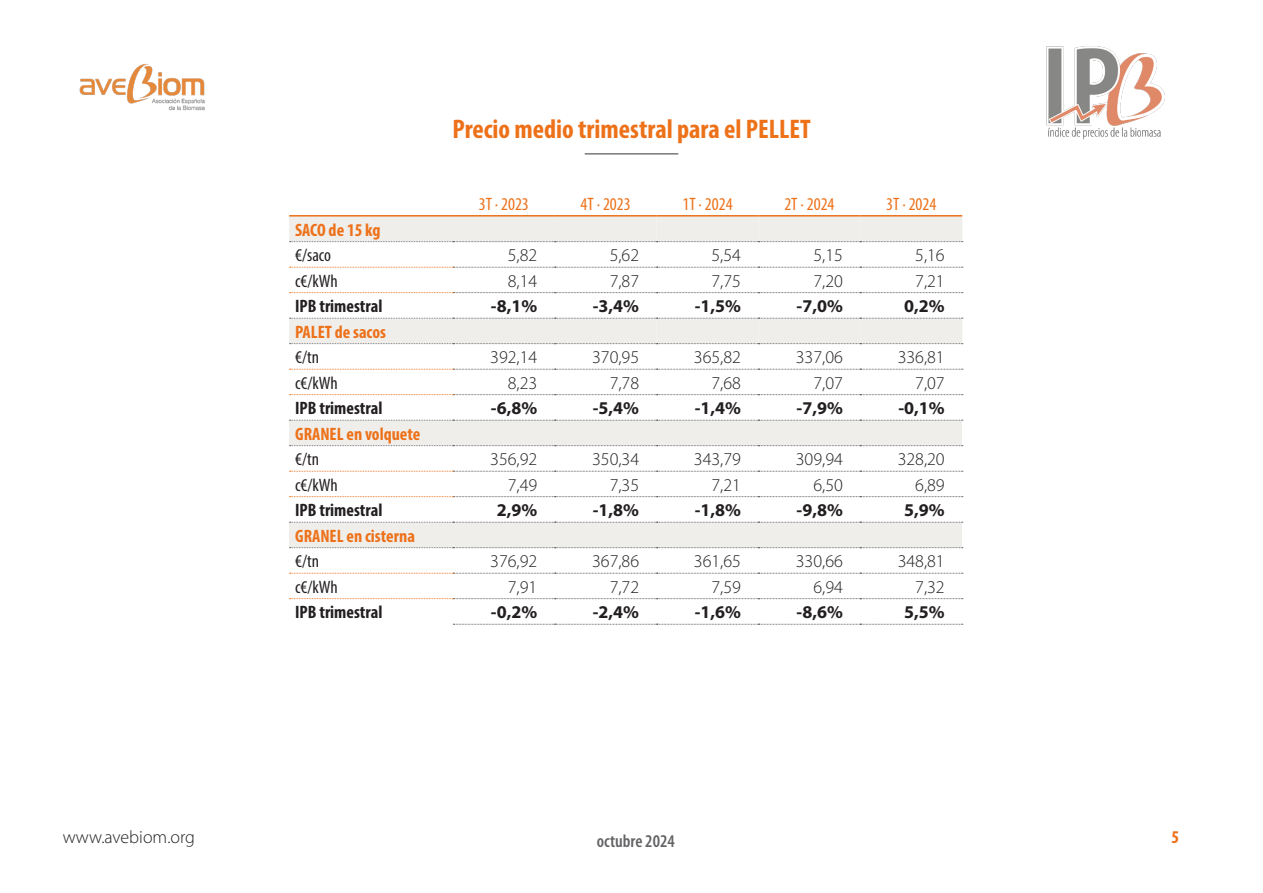
<style>
.page{position:relative;width:1263px;height:893px;background:#fff}
.page>*{position:absolute;margin:0;border:0;box-sizing:border-box;transform-origin:0 0}
.t1{font:700 condensed 27px "Myriad Pro";color:#ed7119}
.t2{font:300 18px "Myriad Pro";color:#231f20}
.t3{font:700 18px "Myriad Pro";color:#231f20}
.t4{font:700 condensed 18px "Myriad Pro";color:#ed7119}
.t5{font:700 condensed 18px "Myriad Pro";color:#231f20}
.t6{font:condensed 18px "Myriad Pro";color:#231f20}
.t7{font:condensed 18px "Myriad Pro";color:#ed7119}
.t8{font:600 condensed 18px "Myriad Pro";color:#636366}
</style>
<div class="page">
<img style="left:79px;top:64px;width:126px;height:47px">
<img style="left:1046px;top:47px;width:119px;height:93px">
<div style="left:289px;top:420px;width:164px;height:26px;background:#efeeeb"></div>
<div style="left:453px;top:420px;width:102px;height:26px;background:#efeeeb"></div>
<div style="left:555px;top:420px;width:102px;height:26px;background:#efeeeb"></div>
<div style="left:657px;top:420px;width:101px;height:26px;background:#efeeeb"></div>
<div style="left:758px;top:420px;width:102px;height:26px;background:#efeeeb"></div>
<div style="left:860px;top:420px;width:102px;height:26px;background:#efeeeb"></div>
<div style="left:289px;top:522px;width:164px;height:26px;background:#efeeeb"></div>
<div style="left:453px;top:522px;width:102px;height:26px;background:#efeeeb"></div>
<div style="left:555px;top:522px;width:102px;height:26px;background:#efeeeb"></div>
<div style="left:657px;top:522px;width:101px;height:26px;background:#efeeeb"></div>
<div style="left:758px;top:522px;width:102px;height:26px;background:#efeeeb"></div>
<div style="left:860px;top:522px;width:102px;height:26px;background:#efeeeb"></div>
<svg style="left:453px;top:624px;width:510px;height:1px"></svg>
<svg style="left:290px;top:369px;width:673px;height:1px"></svg>
<svg style="left:290px;top:471px;width:673px;height:1px"></svg>
<svg style="left:290px;top:573px;width:673px;height:1px"></svg>
<svg style="left:290px;top:394px;width:673px;height:1px"></svg>
<svg style="left:290px;top:496px;width:673px;height:1px"></svg>
<svg style="left:290px;top:598px;width:673px;height:1px"></svg>
<hr style="left:289px;top:215px;width:164px;height:2px;background:#ed7119">
<hr style="left:453px;top:215px;width:102px;height:2px;background:#ed7119">
<hr style="left:555px;top:215px;width:102px;height:2px;background:#ed7119">
<hr style="left:657px;top:215px;width:101px;height:2px;background:#ed7119">
<hr style="left:758px;top:215px;width:102px;height:2px;background:#ed7119">
<hr style="left:860px;top:215px;width:102px;height:2px;background:#ed7119">
<svg style="left:290px;top:420px;width:673px;height:1px"></svg>
<svg style="left:290px;top:522px;width:673px;height:1px"></svg>
<svg style="left:289px;top:216px;width:674px;height:128px"></svg>
<svg style="left:290px;top:547px;width:673px;height:1px"></svg>
<svg style="left:290px;top:445px;width:673px;height:1px"></svg>
<hr style="left:585px;top:153px;width:93px;height:2px;background:#76787b">
<p class="t1" style="left:452px;top:112px;width:360px">Precio medio trimestral para el PELLET</p>
<p class="t7" style="left:479px;top:193px;width:52px">3T · 2023</p>
<p class="t7" style="left:581px;top:193px;width:52px">4T · 2023</p>
<p class="t7" style="left:682px;top:193px;width:52px">1T · 2024</p>
<p class="t7" style="left:784px;top:193px;width:52px">2T · 2024</p>
<p class="t7" style="left:886px;top:193px;width:52px">3T · 2024</p>
<p class="t4" style="left:295px;top:218px;width:87px">SACO de 15 kg</p>
<p class="t6" style="left:295px;top:244px;width:37px">€/saco</p>
<p class="t2" style="left:508px;top:244px;width:31px">5,82</p>
<p class="t2" style="left:610px;top:244px;width:31px">5,62</p>
<p class="t2" style="left:711px;top:244px;width:31px">5,54</p>
<p class="t2" style="left:813px;top:244px;width:31px">5,15</p>
<p class="t2" style="left:915px;top:244px;width:31px">5,16</p>
<p class="t6" style="left:295px;top:270px;width:44px">c€/kWh</p>
<p class="t2" style="left:508px;top:270px;width:31px">8,14</p>
<p class="t2" style="left:610px;top:270px;width:31px">7,87</p>
<p class="t2" style="left:711px;top:270px;width:31px">7,75</p>
<p class="t2" style="left:813px;top:270px;width:31px">7,20</p>
<p class="t2" style="left:915px;top:270px;width:31px">7,21</p>
<p class="t5" style="left:295px;top:295px;width:89px">IPB trimestral</p>
<p class="t3" style="left:491px;top:294px;width:48px">-8,1%</p>
<p class="t3" style="left:593px;top:294px;width:48px">-3,4%</p>
<p class="t3" style="left:695px;top:294px;width:48px">-1,5%</p>
<p class="t3" style="left:796px;top:294px;width:48px">-7,0%</p>
<p class="t3" style="left:904px;top:294px;width:42px">0,2%</p>
<p class="t4" style="left:295px;top:320px;width:92px">PALET de sacos</p>
<p class="t6" style="left:295px;top:346px;width:25px">€/tn</p>
<p class="t2" style="left:490px;top:346px;width:49px">392,14</p>
<p class="t2" style="left:592px;top:346px;width:49px">370,95</p>
<p class="t2" style="left:694px;top:346px;width:49px">365,82</p>
<p class="t2" style="left:796px;top:346px;width:49px">337,06</p>
<p class="t2" style="left:898px;top:346px;width:49px">336,81</p>
<p class="t6" style="left:295px;top:372px;width:44px">c€/kWh</p>
<p class="t2" style="left:508px;top:372px;width:31px">8,23</p>
<p class="t2" style="left:610px;top:372px;width:31px">7,78</p>
<p class="t2" style="left:711px;top:372px;width:31px">7,68</p>
<p class="t2" style="left:813px;top:372px;width:31px">7,07</p>
<p class="t2" style="left:915px;top:372px;width:31px">7,07</p>
<p class="t5" style="left:295px;top:397px;width:89px">IPB trimestral</p>
<p class="t3" style="left:491px;top:396px;width:48px">-6,8%</p>
<p class="t3" style="left:593px;top:396px;width:48px">-5,4%</p>
<p class="t3" style="left:695px;top:396px;width:48px">-1,4%</p>
<p class="t3" style="left:796px;top:396px;width:48px">-7,9%</p>
<p class="t3" style="left:898px;top:396px;width:48px">-0,1%</p>
<p class="t4" style="left:295px;top:422px;width:127px">GRANEL en volquete</p>
<p class="t6" style="left:295px;top:448px;width:25px">€/tn</p>
<p class="t2" style="left:490px;top:448px;width:49px">356,92</p>
<p class="t2" style="left:592px;top:448px;width:49px">350,34</p>
<p class="t2" style="left:694px;top:448px;width:49px">343,79</p>
<p class="t2" style="left:796px;top:448px;width:49px">309,94</p>
<p class="t2" style="left:898px;top:448px;width:49px">328,20</p>
<p class="t6" style="left:295px;top:474px;width:44px">c€/kWh</p>
<p class="t2" style="left:508px;top:474px;width:31px">7,49</p>
<p class="t2" style="left:610px;top:474px;width:31px">7,35</p>
<p class="t2" style="left:711px;top:474px;width:31px">7,21</p>
<p class="t2" style="left:813px;top:474px;width:31px">6,50</p>
<p class="t2" style="left:915px;top:474px;width:31px">6,89</p>
<p class="t5" style="left:295px;top:499px;width:89px">IPB trimestral</p>
<p class="t3" style="left:497px;top:498px;width:42px">2,9%</p>
<p class="t3" style="left:593px;top:498px;width:48px">-1,8%</p>
<p class="t3" style="left:695px;top:498px;width:48px">-1,8%</p>
<p class="t3" style="left:796px;top:498px;width:48px">-9,8%</p>
<p class="t3" style="left:904px;top:498px;width:42px">5,9%</p>
<p class="t4" style="left:295px;top:524px;width:121px">GRANEL en cisterna</p>
<p class="t6" style="left:295px;top:550px;width:25px">€/tn</p>
<p class="t2" style="left:490px;top:550px;width:49px">376,92</p>
<p class="t2" style="left:592px;top:550px;width:49px">367,86</p>
<p class="t2" style="left:694px;top:550px;width:49px">361,65</p>
<p class="t2" style="left:796px;top:550px;width:49px">330,66</p>
<p class="t2" style="left:898px;top:550px;width:49px">348,81</p>
<p class="t6" style="left:295px;top:576px;width:44px">c€/kWh</p>
<p class="t2" style="left:508px;top:576px;width:31px">7,91</p>
<p class="t2" style="left:610px;top:576px;width:31px">7,72</p>
<p class="t2" style="left:711px;top:576px;width:31px">7,59</p>
<p class="t2" style="left:813px;top:576px;width:31px">6,94</p>
<p class="t2" style="left:915px;top:576px;width:31px">7,32</p>
<p class="t5" style="left:295px;top:601px;width:89px">IPB trimestral</p>
<p class="t3" style="left:491px;top:600px;width:48px">-0,2%</p>
<p class="t3" style="left:593px;top:600px;width:48px">-2,4%</p>
<p class="t3" style="left:695px;top:600px;width:48px">-1,6%</p>
<p class="t3" style="left:796px;top:600px;width:48px">-8,6%</p>
<p class="t3" style="left:904px;top:600px;width:42px">5,5%</p>
<p class="t2" style="left:63px;top:826px;width:134px">www.avebiom.org</p>
<p class="t4" style="left:1171px;top:825px;width:9px">5</p>
<p class="t8" style="left:597px;top:830px;width:79px">octubre 2024</p>
</div>
